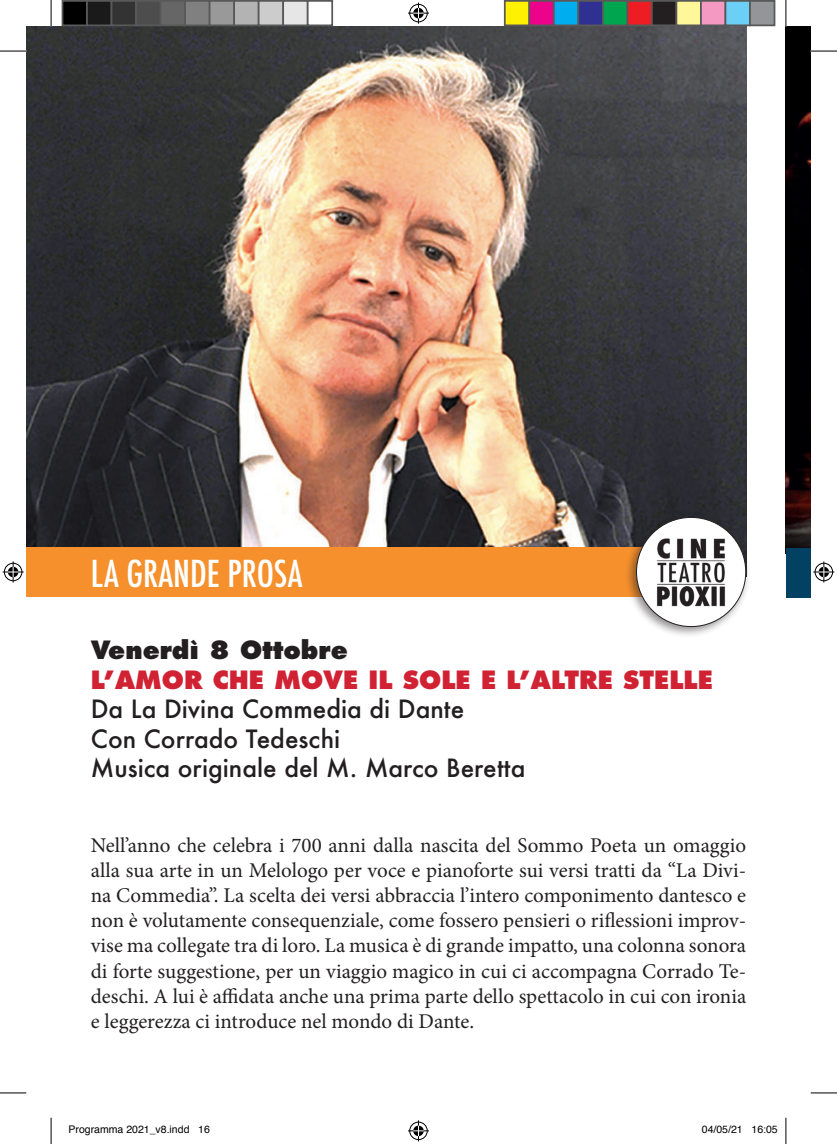
<style>
.page{position:relative;width:837px;height:1144px;background:#fff}
.page>*{position:absolute;margin:0;border:0;box-sizing:border-box;transform-origin:0 0}
.t1{font:500 condensed 36.05px "Futura";color:#fff}
.t2{font:500 24.5px/29.4px "Futura";color:#231f20}
.t3{font:800 24.5px "Futura Std";color:#d12233}
.t4{font:800 24.5px "Futura Std";color:#231f20}
.t5{font:21px/25.2px "Minion Pro";color:#231f20;text-align:justify}
.t6{font:10.5px "Helvetica";color:#000}
</style>
<div class="page">
<img style="left:26px;top:26px;width:720px;height:521px">
<div style="left:26px;top:547px;width:640px;height:50px;background:#f6902c"></div>
<img style="left:785px;top:26px;width:25px;height:522px">
<div style="left:785px;top:548px;width:25px;height:50px;background:#034163"></div>
<div style="left:624px;top:512px;width:126px;height:126px;background:#231f20;opacity:.5"></div>
<img style="left:636px;top:517px;width:109px;height:109px;border-radius:55px">
<svg style="left:0;top:51px;width:26px;height:1px"></svg>
<svg style="left:810px;top:51px;width:26px;height:1px"></svg>
<svg style="left:0;top:1092px;width:26px;height:1px"></svg>
<svg style="left:810px;top:1092px;width:26px;height:1px"></svg>
<svg style="left:51px;top:0;width:1px;height:26px"></svg>
<svg style="left:51px;top:1118px;width:1px;height:26px"></svg>
<svg style="left:785px;top:0;width:1px;height:26px"></svg>
<svg style="left:785px;top:1118px;width:1px;height:26px"></svg>
<svg style="left:408px;top:3px;width:21px;height:21px"></svg>
<svg style="left:408px;top:1120px;width:21px;height:21px"></svg>
<svg style="left:3px;top:561px;width:21px;height:21px"></svg>
<svg style="left:813px;top:561px;width:21px;height:21px"></svg>
<div style="left:62px;top:1px;width:25px;height:24px;background:#000"></div>
<div style="left:62px;top:0;width:26px;height:26px;border:2px solid #595959"></div>
<div style="left:87px;top:1px;width:24px;height:24px;background:#1a1a1a"></div>
<div style="left:86px;top:0;width:26px;height:26px;border:2px solid #595959"></div>
<div style="left:111px;top:1px;width:25px;height:24px;background:#333"></div>
<div style="left:111px;top:0;width:26px;height:26px;border:2px solid #595959"></div>
<div style="left:136px;top:1px;width:24px;height:24px;background:#4d4d4d"></div>
<div style="left:135px;top:0;width:26px;height:26px;border:2px solid #595959"></div>
<div style="left:160px;top:1px;width:25px;height:24px;background:#666"></div>
<div style="left:160px;top:0;width:26px;height:26px;border:2px solid #595959"></div>
<div style="left:185px;top:1px;width:24px;height:24px;background:#808080"></div>
<div style="left:184px;top:0;width:26px;height:26px;border:2px solid #595959"></div>
<div style="left:209px;top:1px;width:25px;height:24px;background:#999"></div>
<div style="left:209px;top:0;width:26px;height:26px;border:2px solid #595959"></div>
<div style="left:234px;top:1px;width:24px;height:24px;background:#b3b3b3"></div>
<div style="left:233px;top:0;width:26px;height:26px;border:2px solid #595959"></div>
<div style="left:258px;top:1px;width:25px;height:24px;background:#ccc"></div>
<div style="left:258px;top:0;width:26px;height:26px;border:2px solid #595959"></div>
<div style="left:283px;top:1px;width:24px;height:24px;background:#e6e6e6"></div>
<div style="left:282px;top:0;width:26px;height:26px;border:2px solid #595959"></div>
<div style="left:307px;top:0;width:26px;height:26px;border:2px solid #595959"></div>
<div style="left:504px;top:1px;width:25px;height:24px;background:#fff101"></div>
<div style="left:503px;top:0;width:27px;height:26px;border:2px solid #595959"></div>
<div style="left:529px;top:1px;width:24px;height:24px;background:#ed028c"></div>
<div style="left:528px;top:0;width:26px;height:26px;border:2px solid #595959"></div>
<div style="left:553px;top:1px;width:25px;height:24px;background:#00aeef"></div>
<div style="left:552px;top:0;width:27px;height:26px;border:2px solid #595959"></div>
<div style="left:578px;top:1px;width:24px;height:24px;background:#2e3092"></div>
<div style="left:577px;top:0;width:26px;height:26px;border:2px solid #595959"></div>
<div style="left:602px;top:1px;width:25px;height:24px;background:#00a54f"></div>
<div style="left:601px;top:0;width:27px;height:26px;border:2px solid #595959"></div>
<div style="left:627px;top:1px;width:24px;height:24px;background:#ee1d23"></div>
<div style="left:626px;top:0;width:26px;height:26px;border:2px solid #595959"></div>
<div style="left:651px;top:1px;width:25px;height:24px;background:#231f20"></div>
<div style="left:650px;top:0;width:27px;height:26px;border:2px solid #595959"></div>
<div style="left:676px;top:1px;width:24px;height:24px;background:#fff79a"></div>
<div style="left:675px;top:0;width:26px;height:26px;border:2px solid #595959"></div>
<div style="left:700px;top:1px;width:25px;height:24px;background:#f499c2"></div>
<div style="left:699px;top:0;width:27px;height:26px;border:2px solid #595959"></div>
<div style="left:725px;top:1px;width:24px;height:24px;background:#6bcff6"></div>
<div style="left:724px;top:0;width:26px;height:26px;border:2px solid #595959"></div>
<div style="left:749px;top:1px;width:25px;height:24px;background:#939598"></div>
<div style="left:748px;top:0;width:27px;height:26px;border:2px solid #595959"></div>
<h1 class="t1" style="left:91px;top:550px;width:213px">LA GRANDE PROSA</h1>
<p class="t4" style="left:91px;top:635px;width:258px">Venerdì 8 Ottobre</p>
<p class="t3" style="left:91px;top:664px;width:623px">L’AMOR CHE MOVE IL SOLE E L’ALTRE STELLE</p>
<p class="t2" style="left:91px;top:694px;width:436px">Da La Divina Commedia di Dante<br>Con Corrado Tedeschi<br>Musica originale del M. Marco Beretta</p>
<p class="t5" style="left:91px;top:832px;width:656px">Nell’anno che celebra i 700 anni dalla nascita del Sommo Poeta un omaggio alla sua arte in un Melologo per voce e pianoforte sui versi tratti da “La Divi&shy;na Commedia”. La scelta dei versi abbraccia l’intero componimento dantesco e non è volutamente consequenziale, come fossero pensieri o riflessioni improv&shy;vise ma collegate tra di loro. La musica è di grande impatto, una colonna sonora di forte suggestione, per un viaggio magico in cui ci accompagna Corrado Te&shy;deschi. A lui è affidata anche una prima parte dello spettacolo in cui con ironia e leggerezza ci introduce nel mondo di Dante.</p>
<p class="t6" style="left:69px;top:1122px;width:143px">Programma 2021_v8.indd 16</p>
<p class="t6" style="left:701px;top:1122px;width:77px">04/05/21 16:05</p>
</div>
